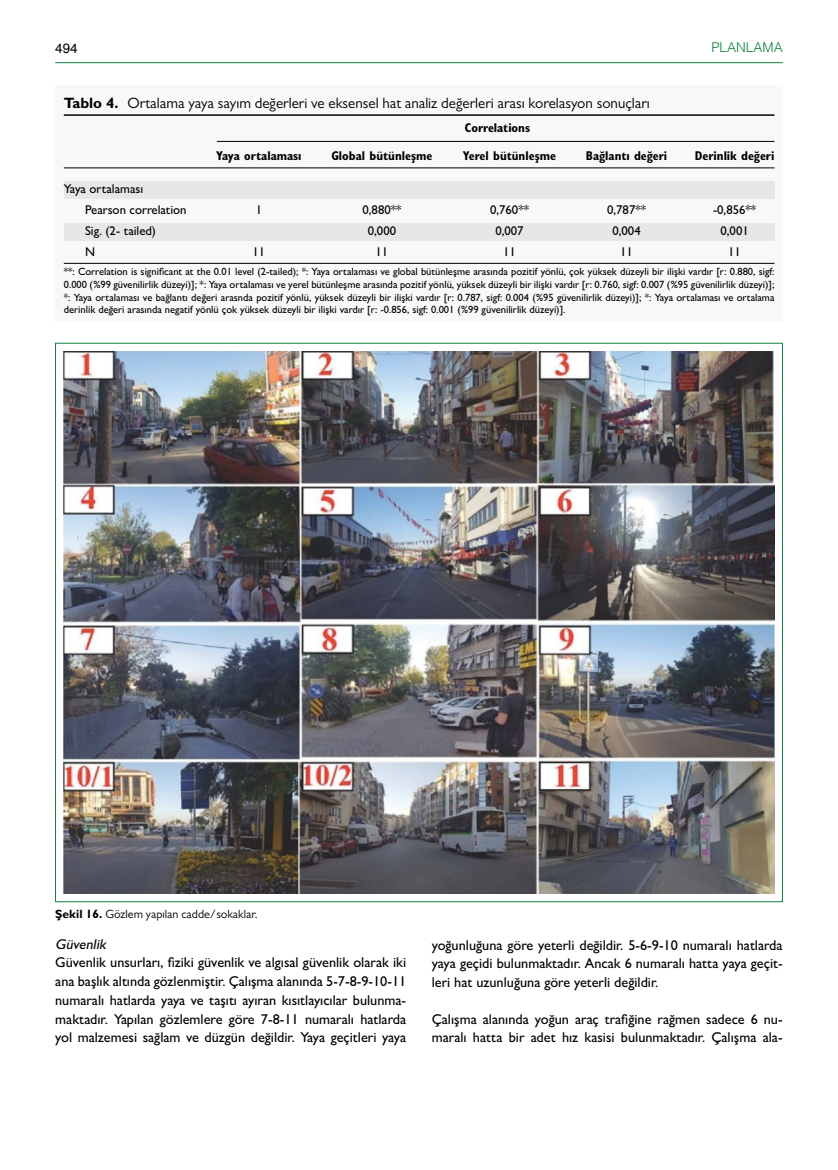
<style>
.page{position:relative;width:838px;height:1170px;background:#fff}
.page>*{position:absolute;margin:0;border:0;box-sizing:border-box;transform-origin:0 0}
.t1{font:15px "Gill Sans MT Pro";color:#000}
.t2{font:500 14.25px/18.8px "Gill Sans MT Pro";color:#000;text-align:justify}
.t3{font:italic 500 14.25px "Gill Sans MT Pro";color:#000}
.t4{font:300 13.5px "Helvetica";color:#0f8140}
.t5{font:13.5px "Helvetica";color:#000}
.t6{font:500 12.75px/21px "Gill Sans MT Pro";color:#000}
.t7{font:700 condensed 12.75px "Gill Sans MT Pro";color:#000}
.t8{font:12px "Gill Sans MT Pro";color:#000}
.t9{font:500 10.5px/12.6px "Gill Sans MT Pro";color:#000;text-align:justify}
.s1{font-weight:700}
</style>
<div class="page">
<hr style="left:55px;top:62px;width:727px;height:1px;background:#0f8140">
<div style="left:55px;top:85px;width:727px;height:237px;background:#f8f8f8"></div>
<div style="left:64px;top:182px;width:710px;height:17px;background:#e6e7e8"></div>
<div style="left:64px;top:223px;width:710px;height:18px;background:#e6e7e8"></div>
<hr style="left:64px;top:114px;width:710px;height:2px;background:#000">
<hr style="left:64px;top:168px;width:710px;height:1px;background:#000">
<hr style="left:217px;top:141px;width:557px;height:1px;background:#000">
<hr style="left:64px;top:263px;width:710px;height:1px;background:#000">
<img style="left:64px;top:351px;width:710px;height:542px">
<p class="t5" style="left:55px;top:37px;width:24px">494</p>
<p class="t4" style="left:711px;top:36px;width:73px">PLANLAMA</p>
<h1 class="t1" style="left:64px;top:94px;width:587px"><span class="s1">Tablo 4.</span> Ortalama yaya sayım değerleri ve eksensel hat analiz değerleri arası korelasyon sonuçları</h1>
<p class="t7" style="left:465px;top:120px;width:67px">Correlations</p>
<p class="t7" style="left:216px;top:148px;width:87px">Yaya ortalaması</p>
<p class="t7" style="left:331px;top:148px;width:103px">Global bütünleşme</p>
<p class="t7" style="left:463px;top:148px;width:95px">Yerel bütünleşme</p>
<p class="t7" style="left:586px;top:148px;width:83px">Bağlantı değeri</p>
<p class="t7" style="left:695px;top:148px;width:81px">Derinlik değeri</p>
<p class="t6" style="left:85px;top:178px;width:103px;text-indent:-21px">Yaya ortalaması<br>Pearson correlation</p>
<p class="t6" style="left:256px;top:199px;width:8px">1</p>
<p class="t6" style="left:362px;top:199px;width:40px">0,880**</p>
<p class="t6" style="left:490px;top:199px;width:40px">0,760**</p>
<p class="t6" style="left:607px;top:199px;width:40px">0,787**</p>
<p class="t6" style="left:713px;top:199px;width:45px">-0,856**</p>
<p class="t6" style="left:85px;top:220px;width:73px">Sig. (2- tailed)</p>
<p class="t6" style="left:368px;top:220px;width:30px">0,000</p>
<p class="t6" style="left:495px;top:220px;width:30px">0,007</p>
<p class="t6" style="left:612px;top:220px;width:30px">0,004</p>
<p class="t6" style="left:720px;top:220px;width:30px">0,001</p>
<p class="t6" style="left:85px;top:241px;width:11px">N</p>
<p class="t6" style="left:252px;top:241px;width:14px">11</p>
<p class="t6" style="left:375px;top:241px;width:14px">11</p>
<p class="t6" style="left:503px;top:241px;width:14px">11</p>
<p class="t6" style="left:620px;top:241px;width:14px">11</p>
<p class="t6" style="left:728px;top:241px;width:14px">11</p>
<p class="t9" style="left:64px;top:265px;width:712px">**: Correlation is significant at the 0.01 level (2-tailed); *: Yaya ortalaması ve global bütünleşme arasında pozitif yönlü, çok yüksek düzeyli bir ilişki vardır [r: 0.880, sigf:<br>0.000 (%99 güvenilirlik düzeyi)]; *: Yaya ortalaması ve yerel bütünleşme arasında pozitif yönlü, yüksek düzeyli bir ilişki vardır [r: 0.760, sigf: 0.007 (%95 güvenilirlik düzeyi)]; *: Yaya ortalaması ve bağlantı değeri arasnda pozitif yönlü, yüksek düzeyli bir ilişki vardır [r: 0.787, sigf: 0.004 (%95 güvenilirlik düzeyi)]; *: Yaya ortalaması ve ortalama derinlik değeri arasında negatif yönlü çok yüksek düzeyli bir ilişki vardır [r: -0.856, sigf: 0.001 (%99 güvenilirlik düzeyi)].</p>
<p class="t8" style="left:55px;top:906px;width:204px"><span class="s1">Şekil 16.</span> Gözlem yapılan cadde/sokaklar.</p>
<h2 class="t3" style="left:55px;top:935px;width:55px">Güvenlik</h2>
<p class="t2" style="left:55px;top:953px;width:352px">Güvenlik unsurları, fiziki güvenlik ve algısal güvenlik olarak iki ana başlık altında gözlenmiştir. Çalışma alanında 5-7-8-9-10-11 numaralı hatlarda yaya ve taşıtı ayıran kısıtlayıcılar bulunma&shy;maktadır. Yapılan gözlemlere göre 7-8-11 numaralı hatlarda yol malzemesi sağlam ve düzgün değildir. Yaya geçitleri yaya</p>
<h2 class="t2" style="left:432px;top:935px;width:352px">yoğunluğuna göre yeterli değildir. 5-6-9-10 numaralı hatlarda yaya geçidi bulunmaktadır. Ancak 6 numaralı hatta yaya geçit&shy;leri hat uzunluğuna göre yeterli değildir.</h2>
<h2 class="t2" style="left:432px;top:1009px;width:352px">Çalışma alanında yoğun araç trafiğine rağmen sadece 6 nu&shy;maralı hatta bir adet hız kasisi bulunmaktadır. Çalışma ala-</h2>
</div>
